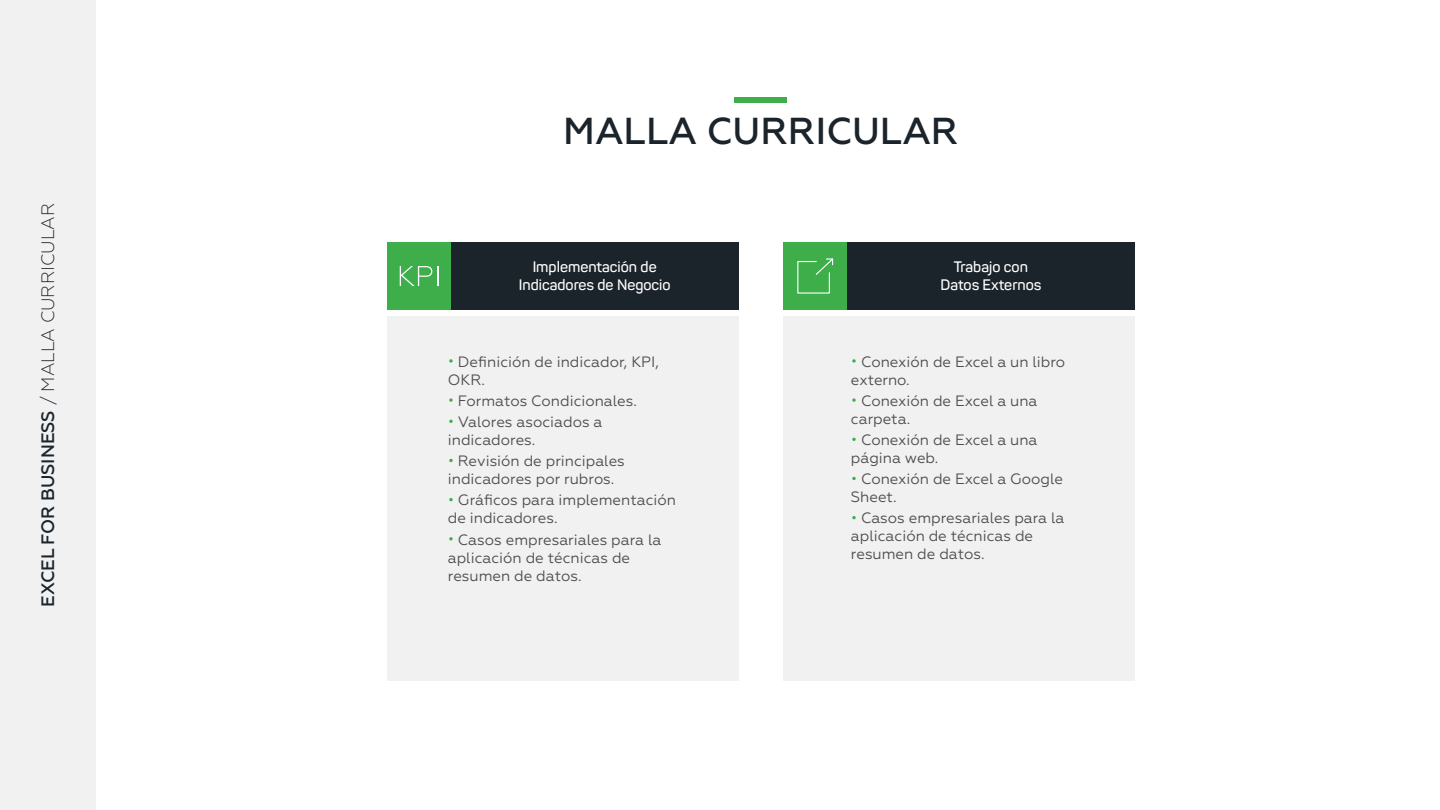
<style>
.page{position:relative;width:1440px;height:810px;background:#fff}
.page>*{position:absolute;margin:0;border:0;box-sizing:border-box;transform-origin:0 0}
.t1{font:500 37.5px "Geometria";color:#1b232b}
.t2{font:500 18px "Geometria";color:#1b232b}
.t3{font:15px/18px "Geometria";color:#4d4d4d}
.t4{font:600 15px/18px "Panton";color:#fff;text-align:center}
.s1{font-weight:300}
.s2{color:#bfbfbf}
</style>
<div class="page">
<div style="left:734px;top:98px;width:53px;height:5px;background:#3dae49"></div>
<div style="left:0;top:0;width:95px;height:810px;background:#f1f1f1"></div>
<div style="left:387px;top:242px;width:64px;height:68px;background:#3dae49"></div>
<div style="left:451px;top:242px;width:288px;height:68px;background:#1b232b"></div>
<div style="left:387px;top:316px;width:352px;height:365px;background:#f1f1f1"></div>
<div style="left:783px;top:242px;width:64px;height:68px;background:#3dae49"></div>
<div style="left:847px;top:242px;width:288px;height:68px;background:#1b232b"></div>
<div style="left:783px;top:316px;width:352px;height:365px;background:#f1f1f1"></div>
<svg style="left:400px;top:266px;width:38px;height:20px"></svg>
<svg style="left:797px;top:258px;width:37px;height:36px"></svg>
<p class="t2" style="left:37px;top:607px;width:406px;rotate:-90deg">EXCEL FOR BUSINESS <span class="s1">/ MALLA CURRICULAR</span></p>
<h1 class="t1" style="left:563px;top:109px;width:397px">MALLA CURRICULAR</h1>
<p class="t4" style="left:519px;top:257px;width:153px">Implementación de<br>Indicadores de Negocio</p>
<p class="t3" style="left:448px;top:352px;width:213px"><span class="s2">•</span> Definición de indicador, KPI,<br>OKR.</p>
<p class="t3" style="left:448px;top:392px;width:191px"><span class="s2">•</span> Formatos Condicionales.</p>
<p class="t3" style="left:448px;top:413px;width:156px"><span class="s2">•</span> Valores asociados a indicadores.</p>
<p class="t3" style="left:448px;top:452px;width:179px"><span class="s2">•</span> Revisión de principales indicadores por rubros.</p>
<p class="t3" style="left:448px;top:491px;width:230px"><span class="s2">•</span> Gráficos para implementación de indicadores.</p>
<p class="t3" style="left:448px;top:530px;width:215px"><span class="s2">•</span> Casos empresariales para la aplicación de técnicas de resumen de datos.</p>
<p class="t4" style="left:940px;top:257px;width:102px">Trabajo con<br>Datos Externos</p>
<p class="t3" style="left:851px;top:352px;width:216px"><span class="s2">•</span> Conexión de Excel a un libro externo.</p>
<p class="t3" style="left:851px;top:392px;width:188px"><span class="s2">•</span> Conexión de Excel a una carpeta.</p>
<p class="t3" style="left:851px;top:431px;width:188px"><span class="s2">•</span> Conexión de Excel a una página web.</p>
<p class="t3" style="left:851px;top:470px;width:214px"><span class="s2">•</span> Conexión de Excel a Google<br>Sheet.</p>
<p class="t3" style="left:851px;top:509px;width:215px"><span class="s2">•</span> Casos empresariales para la aplicación de técnicas de resumen de datos.</p>
</div>
